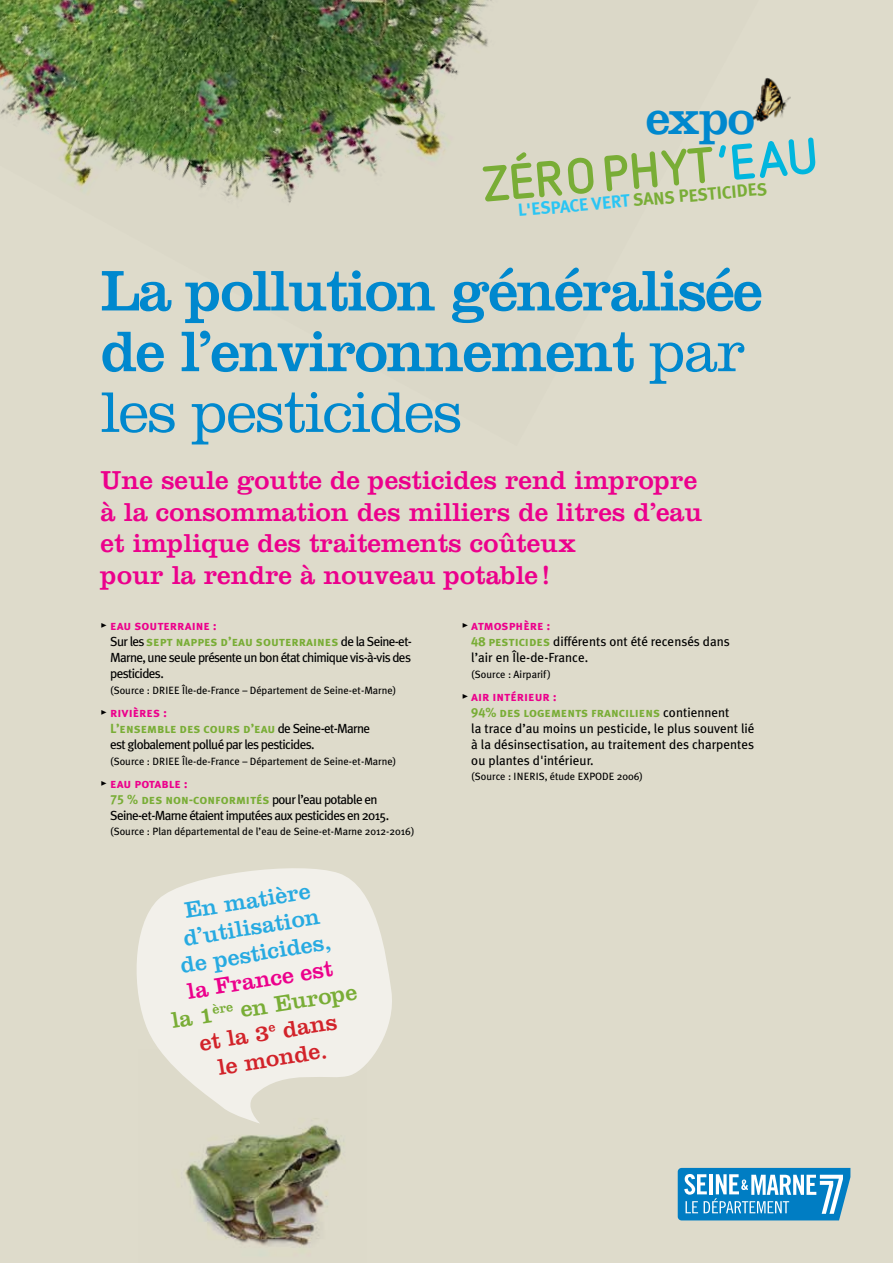
<style>
.page{position:relative;width:893px;height:1263px;background:#dedbcb}
.page>*{position:absolute;margin:0;border:0;box-sizing:border-box;transform-origin:0 0}
.t1{font:59.4px/60.8px "Clarendon";letter-spacing:-.03em;color:#0088ce}
.t2{font:700 50.1px "Netto OT";color:#79ad36}
.t3{font:48.75px "Clarendon";color:#0088ce}
.t4{font:26.85px/31.7px "Clarendon";color:#ec008c}
.t5{font:23.4px/26.5px "Clarendon";color:#d2232a;text-align:center}
.t6{font:23.4px/26.5px "Clarendon";color:#27aae1;text-align:center}
.t7{font:700 17.55px "Meta Plus";color:#79ad36}
.t8{font:13.2px/15.9px "Meta Plus";letter-spacing:-.05em;color:#000}
.t9{font:13.2px/15.9px "Meta Plus Bold Caps";color:#79ad36}
.t10{font:13.2px/15.9px "Meta Plus";color:#000}
.t11{font:13.2px "Meta Plus Bold Caps";color:#ec008c}
.t12{font:10.5px "Meta Plus";color:#000}
.s1{color:#2ac5f4}
.s2{color:#00b6de}
.s3{font-weight:300}
.s4{color:#000}
.s5{color:#ec008c}
.s6{font-family:"Meta Plus";color:#000}
.s7{font-family:"Meta Plus Bold Caps";color:#79ad36}
.s8{color:#79ad36}
</style>
<div class="page">
<img style="left:0;top:0;width:492px;height:203px">
<img style="left:185px;top:1125px;width:159px;height:123px">
<svg style="left:136px;top:868px;width:256px;height:255px;fill:#f2f0ea"></svg>
<svg style="left:678px;top:1168px;width:172px;height:52px;background:#459fd2"></svg>
<img style="left:749px;top:77px;width:42px;height:45px">
<h3 class="t3" style="left:646px;top:89px;width:111px">expo</h3>
<h3 class="t7" style="left:517px;top:200px;width:251px;rotate:-5deg"><span class="s1">L'ESPACE VERT</span> SANS PESTICIDES</h3>
<h2 class="t2" style="left:480px;top:153px;width:337px;rotate:-5deg">ZÉROPHYT<span class="s2">’EAU</span></h2>
<h1 class="t1" style="left:101px;top:259px;width:663px">La pollution généralisée de l’environnement <span class="s3">par les pesticides</span></h1>
<h3 class="t4" style="left:101px;top:463px;width:603px">Une seule goutte de pesticides rend impropre à la consommation des milliers de litres d’eau et implique des traitements coûteux<br>pour la rendre à nouveau potable !</h3>
<p class="t9" style="left:110px;top:618px;width:303px;text-indent:-10px"><span class="s4">•</span> <span class="s5">eau souterraine :<br></span><span class="s6">Sur les</span> sept nappes d’eau souterraines <span class="s6">de la Seine-et-</span></p>
<p class="t8" style="left:110px;top:649px;width:302px">Marne, une seule présente un bon état chimique vis-à-vis des pesticides.</p>
<p class="t12" style="left:110px;top:684px;width:288px">(Source : DRIEE Île-de-France – Département de Seine-et-Marne)</p>
<p class="t9" style="left:110px;top:704px;width:261px;text-indent:-10px"><span class="s4">•</span> <span class="s5">rivières :<br></span>L’ensemble des cours d’eau <span class="s6">de Seine-et-Marne</span></p>
<p class="t8" style="left:110px;top:736px;width:206px">est globalement pollué par les pesticides.</p>
<p class="t12" style="left:110px;top:755px;width:288px">(Source : DRIEE Île-de-France – Département de Seine-et-Marne)</p>
<p class="t9" style="left:110px;top:775px;width:269px;text-indent:-10px"><span class="s4">•</span> <span class="s5">eau potable :<br></span>75 % des non-conformités <span class="s6">pour l’eau potable en</span></p>
<p class="t8" style="left:110px;top:807px;width:281px">Seine-et-Marne étaient imputées aux pesticides en 2015.</p>
<p class="t12" style="left:110px;top:826px;width:306px">(Source : Plan départemental de l’eau de Seine-et-Marne 2012-2016)</p>
<p class="t11" style="left:462px;top:618px;width:90px"><span class="s4">•</span> atmosphère :</p>
<p class="t10" style="left:471px;top:634px;width:260px"><span class="s7">48 pesticides</span> différents ont été recensés dans l’air en Île-de-France.</p>
<p class="t12" style="left:471px;top:668px;width:81px">(Source : Airparif)</p>
<p class="t9" style="left:471px;top:689px;width:260px;text-indent:-10px"><span class="s4">•</span> <span class="s5">air intérieur :<br></span>94% des logements franciliens <span class="s6">contiennent</span></p>
<p class="t8" style="left:471px;top:720px;width:284px;text-align:justify">la trace d’au moins un pesticide, le plus souvent lié à la désinsectisation, au traitement des charpentes ou plantes d'intérieur.</p>
<p class="t12" style="left:471px;top:771px;width:173px">(Source : INERIS, étude EXPODE 2006)</p>
<h3 class="t6" style="left:170px;top:899px;width:154px;rotate:-9deg">En matière d’utilisation de pesticides,</h3>
<h3 class="t5" style="left:165px;top:981px;width:189px;rotate:-9deg"><span class="s5">la France est<br></span><span class="s8">la 1</span><sup>ère</sup> <span class="s8">en Europe </span>et la 3<sup>e</sup> dans<br>le monde.</h3>
</div>
